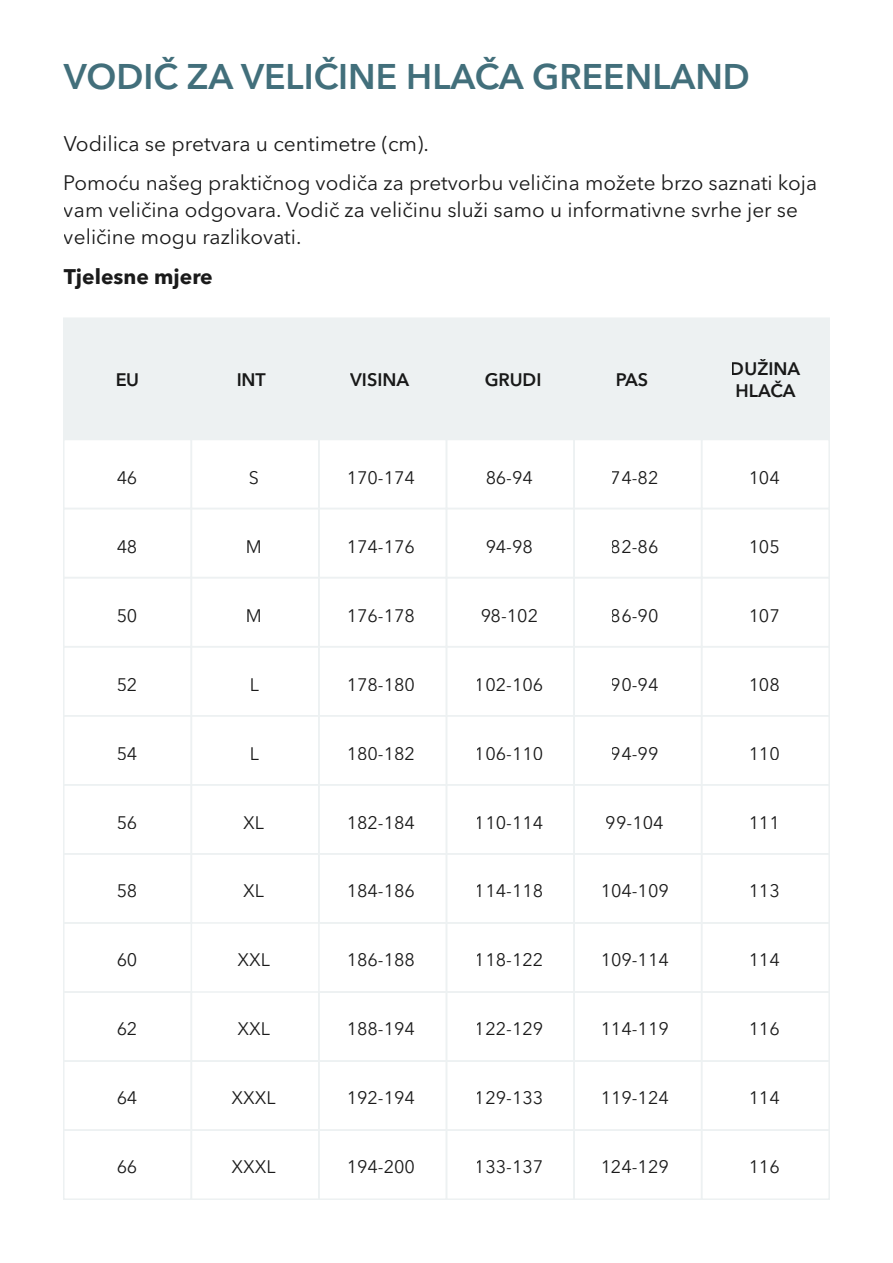
<style>
.page{position:relative;width:893px;height:1263px;background:#fff}
.page>*{position:absolute;margin:0;border:0;box-sizing:border-box;transform-origin:0 0}
.t1{font:600 35.4px "Avenir Next LT Pro";color:#426f7b}
.t2{font:21px "Avenir Next LT Pro";color:#000}
.t3{font:700 21px "Avenir Next LT Pro";color:#000}
.t4{font:20.7px/27px "Avenir Next LT Pro";color:#000}
.t5{font:18px "Avenir Next LT Pro";color:#000}
.t6{font:600 18px/21.6px "Avenir Next LT Pro";color:#000}
</style>
<div class="page">
<div style="left:63px;top:318px;width:767px;height:121px;background:#edf1f2"></div>
<div style="left:63px;top:439px;width:129px;height:70px;border:2px solid #edf1f2"></div>
<div style="left:191px;top:439px;width:129px;height:70px;border:2px solid #edf1f2"></div>
<div style="left:318px;top:439px;width:129px;height:70px;border:2px solid #edf1f2"></div>
<div style="left:446px;top:439px;width:129px;height:70px;border:2px solid #edf1f2"></div>
<div style="left:573px;top:439px;width:129px;height:70px;border:2px solid #edf1f2"></div>
<div style="left:701px;top:439px;width:129px;height:70px;border:2px solid #edf1f2"></div>
<div style="left:63px;top:508px;width:129px;height:70px;border:2px solid #edf1f2"></div>
<div style="left:191px;top:508px;width:129px;height:70px;border:2px solid #edf1f2"></div>
<div style="left:318px;top:508px;width:129px;height:70px;border:2px solid #edf1f2"></div>
<div style="left:446px;top:508px;width:129px;height:70px;border:2px solid #edf1f2"></div>
<div style="left:573px;top:508px;width:129px;height:70px;border:2px solid #edf1f2"></div>
<div style="left:701px;top:508px;width:129px;height:70px;border:2px solid #edf1f2"></div>
<div style="left:63px;top:577px;width:129px;height:70px;border:2px solid #edf1f2"></div>
<div style="left:191px;top:577px;width:129px;height:70px;border:2px solid #edf1f2"></div>
<div style="left:318px;top:577px;width:129px;height:70px;border:2px solid #edf1f2"></div>
<div style="left:446px;top:577px;width:129px;height:70px;border:2px solid #edf1f2"></div>
<div style="left:573px;top:577px;width:129px;height:70px;border:2px solid #edf1f2"></div>
<div style="left:701px;top:577px;width:129px;height:70px;border:2px solid #edf1f2"></div>
<div style="left:63px;top:646px;width:129px;height:70px;border:2px solid #edf1f2"></div>
<div style="left:191px;top:646px;width:129px;height:70px;border:2px solid #edf1f2"></div>
<div style="left:318px;top:646px;width:129px;height:70px;border:2px solid #edf1f2"></div>
<div style="left:446px;top:646px;width:129px;height:70px;border:2px solid #edf1f2"></div>
<div style="left:573px;top:646px;width:129px;height:70px;border:2px solid #edf1f2"></div>
<div style="left:701px;top:646px;width:129px;height:70px;border:2px solid #edf1f2"></div>
<div style="left:63px;top:715px;width:129px;height:70px;border:2px solid #edf1f2"></div>
<div style="left:191px;top:715px;width:129px;height:70px;border:2px solid #edf1f2"></div>
<div style="left:318px;top:715px;width:129px;height:70px;border:2px solid #edf1f2"></div>
<div style="left:446px;top:715px;width:129px;height:70px;border:2px solid #edf1f2"></div>
<div style="left:573px;top:715px;width:129px;height:70px;border:2px solid #edf1f2"></div>
<div style="left:701px;top:715px;width:129px;height:70px;border:2px solid #edf1f2"></div>
<div style="left:63px;top:784px;width:129px;height:71px;border:2px solid #edf1f2"></div>
<div style="left:191px;top:784px;width:129px;height:71px;border:2px solid #edf1f2"></div>
<div style="left:318px;top:784px;width:129px;height:71px;border:2px solid #edf1f2"></div>
<div style="left:446px;top:784px;width:129px;height:71px;border:2px solid #edf1f2"></div>
<div style="left:573px;top:784px;width:129px;height:71px;border:2px solid #edf1f2"></div>
<div style="left:701px;top:784px;width:129px;height:71px;border:2px solid #edf1f2"></div>
<div style="left:63px;top:853px;width:129px;height:71px;border:2px solid #edf1f2"></div>
<div style="left:191px;top:853px;width:129px;height:71px;border:2px solid #edf1f2"></div>
<div style="left:318px;top:853px;width:129px;height:71px;border:2px solid #edf1f2"></div>
<div style="left:446px;top:853px;width:129px;height:71px;border:2px solid #edf1f2"></div>
<div style="left:573px;top:853px;width:129px;height:71px;border:2px solid #edf1f2"></div>
<div style="left:701px;top:853px;width:129px;height:71px;border:2px solid #edf1f2"></div>
<div style="left:63px;top:922px;width:129px;height:71px;border:2px solid #edf1f2"></div>
<div style="left:318px;top:922px;width:129px;height:71px;border:2px solid #edf1f2"></div>
<div style="left:446px;top:922px;width:129px;height:71px;border:2px solid #edf1f2"></div>
<div style="left:573px;top:922px;width:129px;height:71px;border:2px solid #edf1f2"></div>
<div style="left:701px;top:922px;width:129px;height:71px;border:2px solid #edf1f2"></div>
<div style="left:63px;top:991px;width:129px;height:71px;border:2px solid #edf1f2"></div>
<div style="left:191px;top:991px;width:129px;height:71px;border:2px solid #edf1f2"></div>
<div style="left:318px;top:991px;width:129px;height:71px;border:2px solid #edf1f2"></div>
<div style="left:446px;top:991px;width:129px;height:71px;border:2px solid #edf1f2"></div>
<div style="left:573px;top:991px;width:129px;height:71px;border:2px solid #edf1f2"></div>
<div style="left:701px;top:991px;width:129px;height:71px;border:2px solid #edf1f2"></div>
<div style="left:63px;top:1060px;width:129px;height:71px;border:2px solid #edf1f2"></div>
<div style="left:191px;top:1060px;width:129px;height:71px;border:2px solid #edf1f2"></div>
<div style="left:318px;top:1060px;width:129px;height:71px;border:2px solid #edf1f2"></div>
<div style="left:446px;top:1060px;width:129px;height:71px;border:2px solid #edf1f2"></div>
<div style="left:573px;top:1060px;width:129px;height:71px;border:2px solid #edf1f2"></div>
<div style="left:701px;top:1060px;width:129px;height:71px;border:2px solid #edf1f2"></div>
<div style="left:63px;top:1129px;width:129px;height:71px;border:2px solid #edf1f2"></div>
<div style="left:191px;top:1129px;width:129px;height:71px;border:2px solid #edf1f2"></div>
<div style="left:318px;top:1129px;width:129px;height:71px;border:2px solid #edf1f2"></div>
<div style="left:446px;top:1129px;width:129px;height:71px;border:2px solid #edf1f2"></div>
<div style="left:573px;top:1129px;width:129px;height:71px;border:2px solid #edf1f2"></div>
<div style="left:701px;top:1129px;width:129px;height:71px;border:2px solid #edf1f2"></div>
<h1 class="t1" style="left:64px;top:55px;width:688px">VODIČ ZA VELIČINE HLAČA GREENLAND</h1>
<p class="t2" style="left:64px;top:131px;width:366px">Vodilica se pretvara u centimetre (cm).</p>
<p class="t4" style="left:64px;top:169px;width:755px">Pomoću našeg praktičnog vodiča za pretvorbu veličina možete brzo saznati koja vam veličina odgovara. Vodič za veličinu služi samo u informativne svrhe jer se veličine mogu razlikovati.</p>
<p class="t3" style="left:64px;top:263px;width:151px">Tjelesne mjere</p>
<p class="t6" style="left:115px;top:369px;width:25px">EU</p>
<p class="t6" style="left:236px;top:369px;width:31px">INT</p>
<p class="t6" style="left:350px;top:369px;width:60px">VISINA</p>
<p class="t6" style="left:484px;top:369px;width:58px">GRUDI</p>
<p class="t6" style="left:615px;top:369px;width:34px">PAS</p>
<p class="t6" style="left:731px;top:358px;width:71px">DUŽINA<br>HLAČA</p>
<p class="t5" style="left:116px;top:467px;width:22px">46</p>
<p class="t5" style="left:248px;top:467px;width:12px">S</p>
<p class="t5" style="left:347px;top:467px;width:70px">170-174</p>
<p class="t5" style="left:485px;top:467px;width:49px">86-94</p>
<p class="t5" style="left:611px;top:467px;width:49px">74-82</p>
<p class="t5" style="left:748px;top:467px;width:33px">104</p>
<p class="t5" style="left:116px;top:536px;width:22px">48</p>
<p class="t5" style="left:246px;top:536px;width:17px">M</p>
<p class="t5" style="left:347px;top:536px;width:70px">174-176</p>
<p class="t5" style="left:485px;top:536px;width:49px">94-98</p>
<p class="t5" style="left:611px;top:536px;width:49px">82-86</p>
<p class="t5" style="left:748px;top:536px;width:33px">105</p>
<p class="t5" style="left:116px;top:605px;width:22px">50</p>
<p class="t5" style="left:246px;top:605px;width:17px">M</p>
<p class="t5" style="left:347px;top:605px;width:70px">176-178</p>
<p class="t5" style="left:480px;top:605px;width:59px">98-102</p>
<p class="t5" style="left:611px;top:605px;width:49px">86-90</p>
<p class="t5" style="left:748px;top:605px;width:33px">107</p>
<p class="t5" style="left:116px;top:674px;width:22px">52</p>
<p class="t5" style="left:249px;top:674px;width:11px">L</p>
<p class="t5" style="left:347px;top:674px;width:70px">178-180</p>
<p class="t5" style="left:611px;top:674px;width:49px">90-94</p>
<p class="t5" style="left:475px;top:674px;width:70px">102-106</p>
<p class="t5" style="left:748px;top:674px;width:33px">108</p>
<p class="t5" style="left:116px;top:742px;width:22px">54</p>
<p class="t5" style="left:249px;top:742px;width:11px">L</p>
<p class="t5" style="left:347px;top:742px;width:70px">180-182</p>
<p class="t5" style="left:475px;top:742px;width:70px">106-110</p>
<p class="t5" style="left:611px;top:742px;width:49px">94-99</p>
<p class="t5" style="left:748px;top:742px;width:33px">110</p>
<p class="t5" style="left:116px;top:811px;width:22px">56</p>
<p class="t5" style="left:243px;top:811px;width:22px">XL</p>
<p class="t5" style="left:347px;top:811px;width:70px">182-184</p>
<p class="t5" style="left:475px;top:811px;width:70px">110-114</p>
<p class="t5" style="left:606px;top:811px;width:59px">99-104</p>
<p class="t5" style="left:748px;top:811px;width:33px">111</p>
<p class="t5" style="left:116px;top:880px;width:22px">58</p>
<p class="t5" style="left:243px;top:880px;width:22px">XL</p>
<p class="t5" style="left:347px;top:880px;width:70px">184-186</p>
<p class="t5" style="left:475px;top:880px;width:70px">114-118</p>
<p class="t5" style="left:601px;top:880px;width:70px">104-109</p>
<p class="t5" style="left:748px;top:880px;width:33px">113</p>
<p class="t5" style="left:116px;top:949px;width:22px">60</p>
<p class="t5" style="left:237px;top:949px;width:34px">XXL</p>
<p class="t5" style="left:347px;top:949px;width:70px">186-188</p>
<p class="t5" style="left:475px;top:949px;width:70px">118-122</p>
<p class="t5" style="left:601px;top:949px;width:70px">109-114</p>
<p class="t5" style="left:748px;top:949px;width:33px">114</p>
<p class="t5" style="left:116px;top:1018px;width:22px">62</p>
<p class="t5" style="left:237px;top:1018px;width:34px">XXL</p>
<p class="t5" style="left:347px;top:1018px;width:70px">188-194</p>
<p class="t5" style="left:475px;top:1018px;width:70px">122-129</p>
<p class="t5" style="left:601px;top:1018px;width:70px">114-119</p>
<p class="t5" style="left:748px;top:1018px;width:33px">116</p>
<p class="t5" style="left:116px;top:1087px;width:22px">64</p>
<p class="t5" style="left:232px;top:1087px;width:46px">XXXL</p>
<p class="t5" style="left:347px;top:1087px;width:70px">192-194</p>
<p class="t5" style="left:475px;top:1087px;width:70px">129-133</p>
<p class="t5" style="left:601px;top:1087px;width:70px">119-124</p>
<p class="t5" style="left:748px;top:1087px;width:33px">114</p>
<p class="t5" style="left:116px;top:1156px;width:22px">66</p>
<p class="t5" style="left:232px;top:1156px;width:46px">XXXL</p>
<p class="t5" style="left:347px;top:1156px;width:70px">194-200</p>
<p class="t5" style="left:475px;top:1156px;width:70px">133-137</p>
<p class="t5" style="left:601px;top:1156px;width:70px">124-129</p>
<p class="t5" style="left:748px;top:1156px;width:33px">116</p>
</div>
